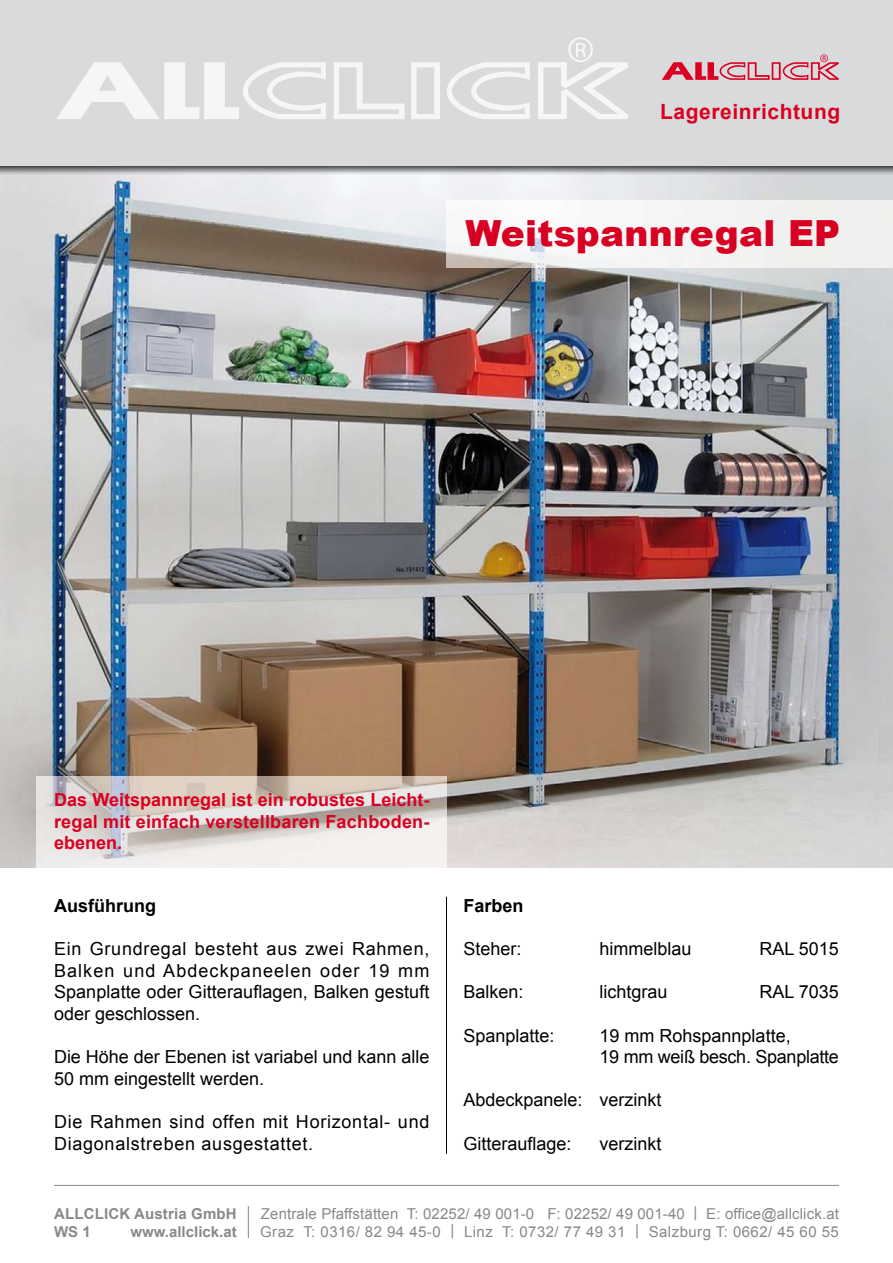
<style>
.page{position:relative;width:893px;height:1263px;background:#fff}
.page>*{position:absolute;margin:0;border:0;box-sizing:border-box;transform-origin:0 0}
.t1{font:900 36px "Arial";letter-spacing:.005em;color:#d80022}
.t2{font:700 21px "Arial";letter-spacing:.025em;color:#d90022}
.t3{font:18px/21.6px "Arial";color:#000}
.t4{font:700 18px/21.6px "Arial";letter-spacing:.015em;color:#d90022;text-align:justify}
.t5{font:18px/21.6px "Arial";letter-spacing:.04em;color:#000}
.t6{font:700 18px "Arial";color:#000}
.t7{font:15px/18px "Arial";letter-spacing:.01em;color:#888889}
.t8{font:700 15px/18px "Arial";letter-spacing:.01em;color:#898989}
</style>
<div class="page">
<img style="left:0;top:174px;width:893px;height:693px">
<div style="left:446px;top:201px;width:447px;height:66px;background:#f3f3f3"></div>
<img style="left:37px;top:776px;width:409px;height:91px">
<hr style="left:446px;top:897px;width:1px;height:257px;background:#000">
<img style="left:0;top:166px;width:893px;height:8px">
<div style="left:0;top:0;width:893px;height:166px;background:#d9dadb"></div>
<svg style="left:411px;top:62px;width:29px;height:57px"></svg>
<svg style="left:334px;top:62px;width:70px;height:57px"></svg>
<svg style="left:538px;top:37px;width:91px;height:82px"></svg>
<svg style="left:447px;top:62px;width:83px;height:57px"></svg>
<svg style="left:56px;top:62px;width:270px;height:57px"></svg>
<svg style="left:662px;top:54px;width:177px;height:26px"></svg>
<hr style="left:248px;top:1206px;width:1px;height:32px;background:#888889">
<hr style="left:54px;top:1185px;width:785px;height:1px;background:#888889">
<p class="t2" style="left:660px;top:98px;width:182px">Lagereinrichtung</p>
<h1 class="t1" style="left:466px;top:207px;width:376px">Weitspannregal EP</h1>
<p class="t4" style="left:54px;top:790px;width:377px">Das Weitspannregal ist ein robustes Leicht&shy;regal mit einfach verstellbaren Fachboden&shy;ebenen.</p>
<p class="t6" style="left:54px;top:894px;width:103px">Ausführung</p>
<p class="t3" style="left:54px;top:938px;width:377px;text-align:justify">Ein Grundregal besteht aus zwei Rahmen, Balken und Abdeckpaneelen oder 19 mm Spanplatte oder Gitterauflagen, Balken gestuft oder geschlossen.</p>
<p class="t3" style="left:54px;top:1046px;width:377px">Die Höhe der Ebenen ist variabel und kann alle<br>50 mm eingestellt werden.</p>
<p class="t5" style="left:54px;top:1111px;width:377px">Die Rahmen sind offen mit Horizontal- und<br>Diagonalstreben ausgestattet.</p>
<p class="t6" style="left:463px;top:893px;width:62px">Farben</p>
<p class="t3" style="left:463px;top:938px;width:60px">Steher:</p>
<p class="t3" style="left:600px;top:938px;width:94px">himmelblau</p>
<p class="t3" style="left:760px;top:938px;width:81px">RAL 5015</p>
<p class="t3" style="left:463px;top:981px;width:62px">Balken:</p>
<p class="t3" style="left:600px;top:981px;width:70px">lichtgrau</p>
<p class="t3" style="left:760px;top:981px;width:81px">RAL 7035</p>
<p class="t3" style="left:463px;top:1024px;width:93px">Spanplatte:</p>
<p class="t3" style="left:600px;top:1024px;width:241px">19 mm Rohspannplatte,<br>19 mm weiß besch. Spanplatte</p>
<p class="t3" style="left:463px;top:1089px;width:200px">Abdeckpanele: verzinkt</p>
<p class="t3" style="left:463px;top:1132px;width:110px">Gitterauflage:</p>
<p class="t3" style="left:600px;top:1132px;width:64px">verzinkt</p>
<p class="t8" style="left:54px;top:1205px;width:184px">ALLCLICK Austria GmbH<br>WS 1</p>
<p class="t8" style="left:131px;top:1223px;width:108px">www.allclick.at</p>
<p class="t7" style="left:260px;top:1205px;width:580px">Zentrale Pfaffstätten T: 02252/ 49 001-0 F: 02252/ 49 001-40 | E: office@allclick.at<br>Graz T: 0316/ 82 94 45-0 | Linz T: 0732/ 77 49 31 | Salzburg T: 0662/ 45 60 55</p>
</div>
